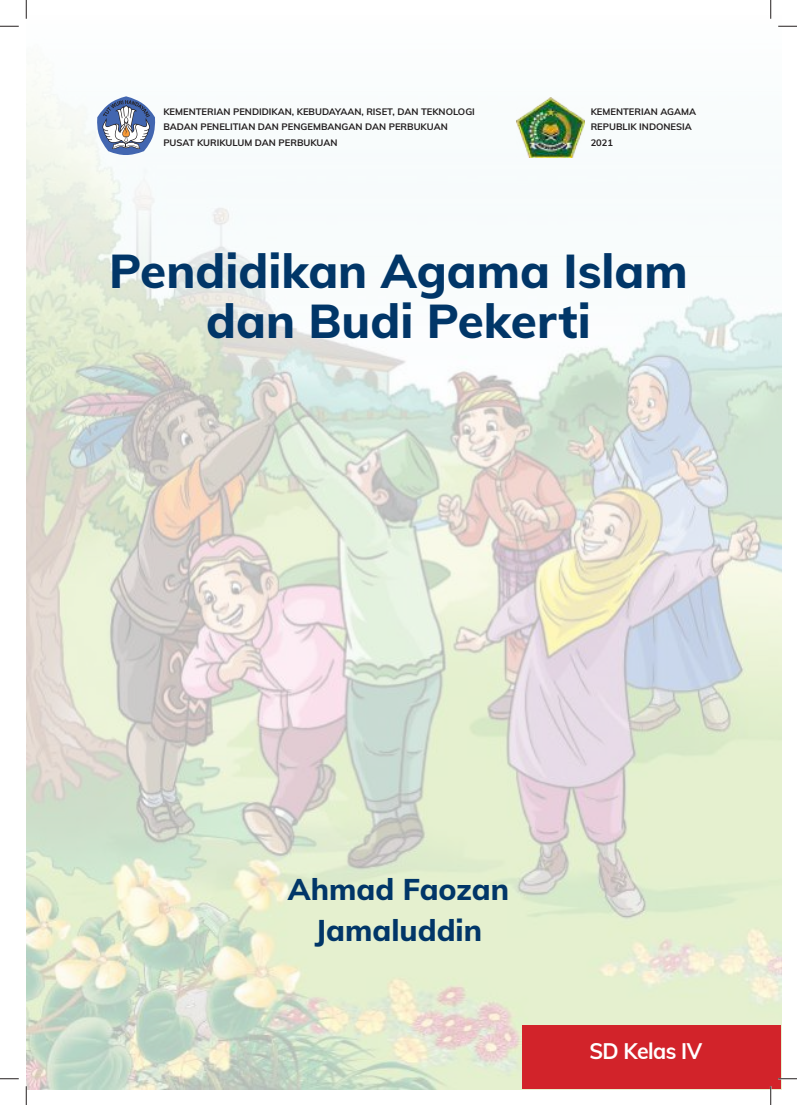
<style>
.page{position:relative;width:797px;height:1105px;background:#fff}
.page>*{position:absolute;margin:0;border:0;box-sizing:border-box;transform-origin:0 0}
.t1{font:800 47.5px/50px "Mulish";color:#013668;text-align:center}
.t2{font:800 30px/41px "Mulish";color:#013668;text-align:center}
.t3{font:700 22.5px "Mulish";letter-spacing:-.025em;color:#fff;scale:.95 1}
.t4{font:700 9.38px/15.6px "Mulish";color:#231f20}
</style>
<div class="page">
<img style="left:26px;top:16px;width:755px;height:1073px">
<div style="left:522px;top:1025px;width:259px;height:64px;background:#d2232a"></div>
<svg style="left:97px;top:96px;width:58px;height:59px"></svg>
<img style="left:517px;top:97px;width:67px;height:60px">
<svg style="left:0;top:25px;width:19px;height:2px"></svg>
<svg style="left:778px;top:25px;width:19px;height:2px"></svg>
<svg style="left:0;top:1078px;width:19px;height:1px"></svg>
<svg style="left:778px;top:1078px;width:19px;height:1px"></svg>
<svg style="left:25px;top:0;width:2px;height:19px"></svg>
<svg style="left:25px;top:1086px;width:2px;height:19px"></svg>
<svg style="left:770px;top:0;width:1px;height:19px"></svg>
<svg style="left:770px;top:1086px;width:1px;height:19px"></svg>
<p class="t4" style="left:163px;top:104px;width:313px">KEMENTERIAN PENDIDIKAN, KEBUDAYAAN, RISET, DAN TEKNOLOGI<br>BADAN PENELITIAN DAN PENGEMBANGAN DAN PERBUKUAN<br>PUSAT KURIKULUM DAN PERBUKUAN</p>
<p class="t4" style="left:590px;top:104px;width:107px">KEMENTERIAN AGAMA<br>REPUBLIK INDONESIA<br>2021</p>
<h1 class="t1" style="left:109px;top:251px;width:580px">Pendidikan Agama Islam dan Budi Pekerti</h1>
<h2 class="t2" style="left:288px;top:872px;width:223px">Ahmad Faozan<br>Jamaluddin</h2>
<h3 class="t3" style="left:589px;top:1043px;width:120px">SD Kelas IV</h3>
</div>
